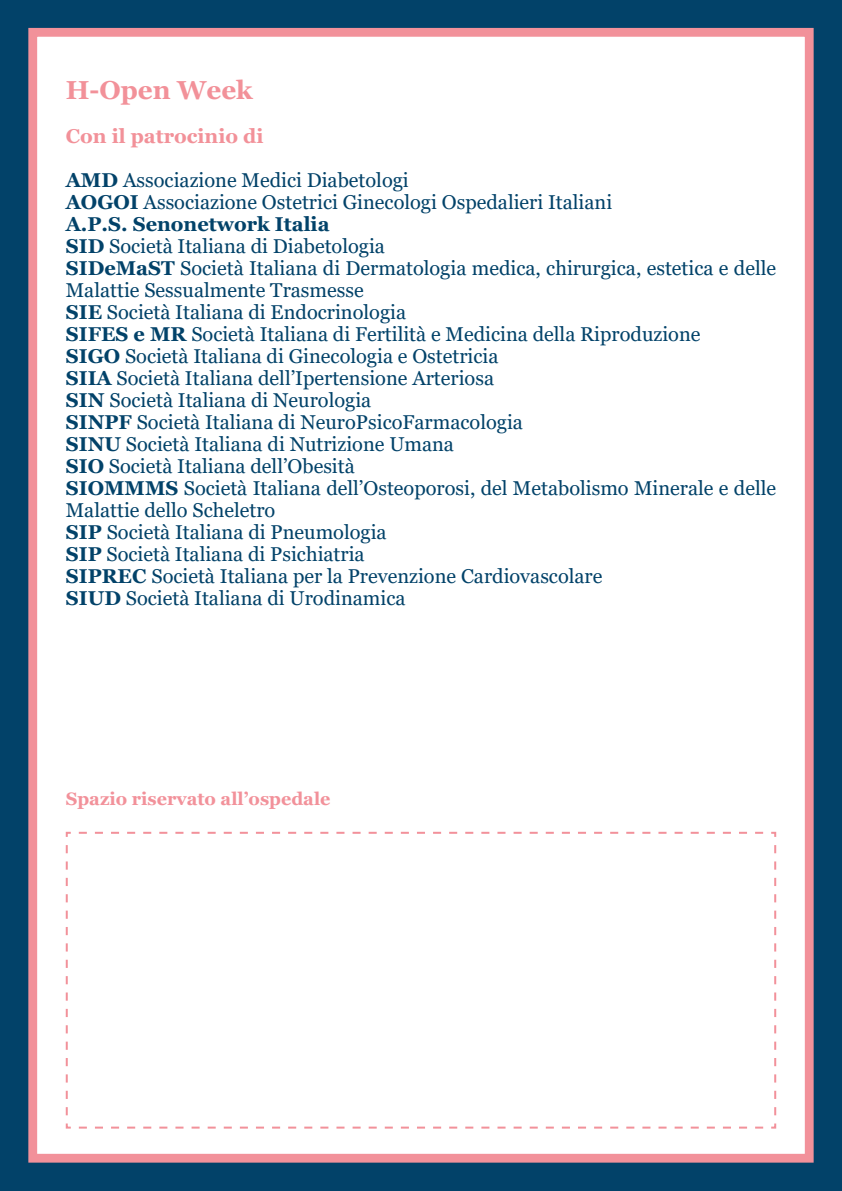
<style>
.page{position:relative;width:842px;height:1191px;background:#024269}
.page>*{position:absolute;margin:0;border:0;box-sizing:border-box;transform-origin:0 0}
.t1{font:700 26px "Georgia";color:#f29199}
.t2{font:20px/22px "Georgia";color:#024269}
.t3{font:700 20px "Georgia";color:#f29199}
.t4{font:700 18px "Georgia";color:#f2919a}
.s1{font-weight:700}
</style>
<div class="page">
<div style="left:28px;top:28px;width:786px;height:1134px;background:#fff;border:9px solid #f2919a"></div>
<svg style="left:65px;top:831px;width:712px;height:298px"></svg>
<h1 class="t1" style="left:66px;top:73px;width:188px">H-Open Week</h1>
<p class="t3" style="left:66px;top:123px;width:199px">Con il patrocinio di</p>
<p class="t2" style="left:66px;top:170px;width:712px"><span class="s1">AMD</span> Associazione Medici Diabetologi<br><span class="s1">AOGOI</span> Associazione Ostetrici Ginecologi Ospedalieri Italiani<br><span class="s1">A.P.S. Senonetwork Italia<br>SID</span> Società Italiana di Diabetologia<br><span class="s1">SIDeMaST</span> Società Italiana di Dermatologia medica, chirurgica, estetica e delle Malattie Sessualmente Trasmesse<br><span class="s1">SIE</span> Società Italiana di Endocrinologia<br><span class="s1">SIFES e MR</span> Società Italiana di Fertilità e Medicina della Riproduzione<br><span class="s1">SIGO</span> Società Italiana di Ginecologia e Ostetricia<br><span class="s1">SIIA</span> Società Italiana dell’Ipertensione Arteriosa<br><span class="s1">SIN</span> Società Italiana di Neurologia<br><span class="s1">SINPF</span> Società Italiana di NeuroPsicoFarmacologia<br><span class="s1">SINU</span> Società Italiana di Nutrizione Umana<br><span class="s1">SIO</span> Società Italiana dell’Obesità<br><span class="s1">SIOMMMS</span> Società Italiana dell’Osteoporosi, del Metabolismo Minerale e delle Malattie dello Scheletro<br><span class="s1">SIP</span> Società Italiana di Pneumologia<br><span class="s1">SIP</span> Società Italiana di Psichiatria<br><span class="s1">SIPREC</span> Società Italiana per la Prevenzione Cardiovascolare<br><span class="s1">SIUD</span> Società Italiana di Urodinamica</p>
<p class="t4" style="left:66px;top:787px;width:266px">Spazio riservato all’ospedale</p>
</div>
